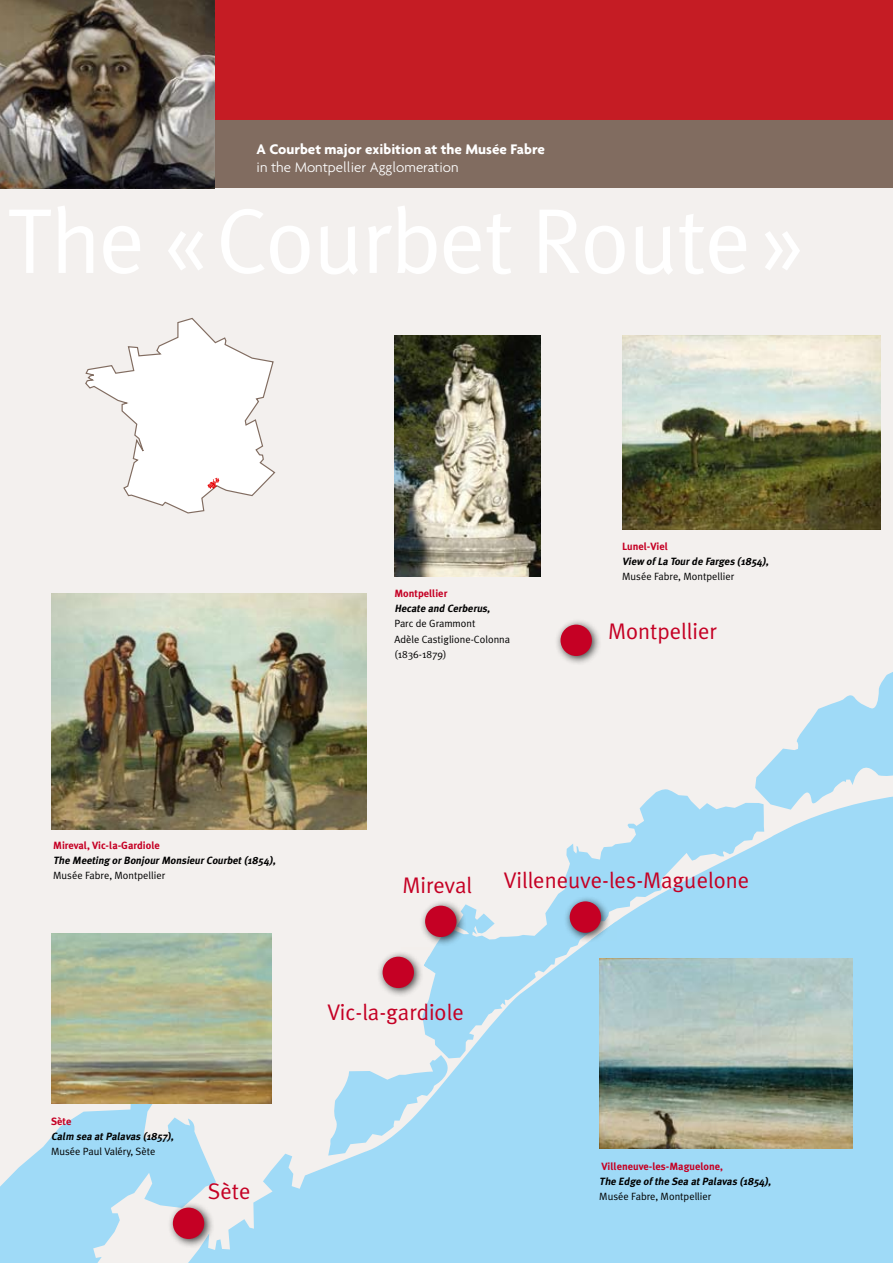
<style>
.page{position:relative;width:893px;height:1263px;background:#f3f0ee}
.page>*{position:absolute;margin:0;border:0;box-sizing:border-box;transform-origin:0 0}
.t1{font:22.65px "Meta Plus Normal";color:#c50024}
.t2{font:700 15px "Agenda";color:#fff}
.t3{font:300 15px "Agenda";color:#fff}
.t4{font:italic 700 10.5px "Meta Plus";color:#000}
.t5{font:10.5px/15px "Meta Plus Normal";color:#000}
.t6{font:700 10.5px "Meta Plus";color:#c50024}
</style>
<div class="page">
<svg style="left:0;top:780px;width:893px;height:483px;fill:#9fdaf7"></svg>
<svg style="left:328px;top:1055px;width:128px;height:100px"></svg>
<svg style="left:422px;top:788px;width:342px;height:270px;fill:#9fdaf7"></svg>
<svg style="left:755px;top:698px;width:138px;height:112px"></svg>
<img style="left:424px;top:1004px;width:5px;height:6px">
<img style="left:401px;top:947px;width:18px;height:3px">
<div style="left:554px;top:618px;width:54px;height:54px;background:#000;opacity:.75"></div>
<div style="left:560px;top:625px;width:32px;height:31px;background:#c50024;border-radius:50%"></div>
<svg style="left:85px;top:317px;width:191px;height:197px"></svg>
<img style="left:394px;top:335px;width:146px;height:241px">
<div style="left:564px;top:895px;width:54px;height:54px;background:#000;opacity:.75"></div>
<div style="left:570px;top:901px;width:31px;height:32px;background:#c50024;border-radius:50%"></div>
<div style="left:419px;top:899px;width:54px;height:54px;background:#000;opacity:.75"></div>
<div style="left:425px;top:906px;width:31px;height:31px;background:#c50024;border-radius:50%"></div>
<div style="left:376px;top:950px;width:54px;height:54px;background:#000;opacity:.75"></div>
<div style="left:383px;top:957px;width:31px;height:31px;background:#c50024;border-radius:50%"></div>
<div style="left:167px;top:1201px;width:54px;height:54px;background:#000;opacity:.75"></div>
<div style="left:173px;top:1207px;width:31px;height:32px;background:#c50024;border-radius:50%"></div>
<img style="left:599px;top:959px;width:253px;height:189px">
<img style="left:51px;top:593px;width:315px;height:237px">
<img style="left:51px;top:933px;width:220px;height:171px">
<img style="left:622px;top:335px;width:259px;height:194px">
<div style="left:0;top:0;width:893px;height:141px;background:#c51c24"></div>
<div style="left:0;top:120px;width:893px;height:68px;background:#816c60"></div>
<img style="left:0;top:0;width:214px;height:188px">
<h2 class="t2" style="left:257px;top:140px;width:290px">A Courbet major exibition at the Musée Fabre</h2>
<h2 class="t3" style="left:257px;top:158px;width:203px">in the Montpellier Agglomeration</h2>
<p class="t6" style="left:394px;top:588px;width:55px">Montpellier</p>
<p class="t4" style="left:394px;top:603px;width:99px">Hecate and Cerberus,</p>
<p class="t5" style="left:394px;top:616px;width:117px">Parc de Grammont<br>Adèle Castiglione-Colonna (1836-1879)</p>
<p class="t6" style="left:622px;top:540px;width:47px">Lunel-Viel</p>
<p class="t4" style="left:622px;top:555px;width:150px">View ofLa Tourde Farges (1854),</p>
<p class="t5" style="left:622px;top:569px;width:114px">Musée Fabre, Montpellier</p>
<h1 class="t1" style="left:608px;top:618px;width:111px">Montpellier</h1>
<p class="t6" style="left:53px;top:839px;width:108px">Mireval, Vic-la-Gardiole</p>
<p class="t4" style="left:53px;top:854px;width:226px">The Meeting orBonjourMonsieurCourbet(1854),</p>
<p class="t5" style="left:53px;top:868px;width:114px">Musée Fabre, Montpellier</p>
<p class="t6" style="left:51px;top:1115px;width:22px">Sète</p>
<p class="t4" style="left:51px;top:1130px;width:126px">Calm sea atPalavas (1857),</p>
<p class="t5" style="left:51px;top:1143px;width:106px">Musée Paul Valéry, Sète</p>
<h1 class="t1" style="left:208px;top:1178px;width:44px">Sète</h1>
<h1 class="t1" style="left:403px;top:872px;width:71px">Mireval</h1>
<h1 class="t1" style="left:504px;top:867px;width:247px">Villeneuve-les-Maguelone</h1>
<h1 class="t1" style="left:327px;top:999px;width:138px">Vic-la-gardiole</h1>
<p class="t6" style="left:601px;top:1160px;width:123px">Villeneuve-les-Maguelone,</p>
<p class="t4" style="left:599px;top:1175px;width:175px">The Edge ofthe Sea atPalavas (1854),</p>
<p class="t5" style="left:599px;top:1188px;width:114px">Musée Fabre, Montpellier</p>
</div>
